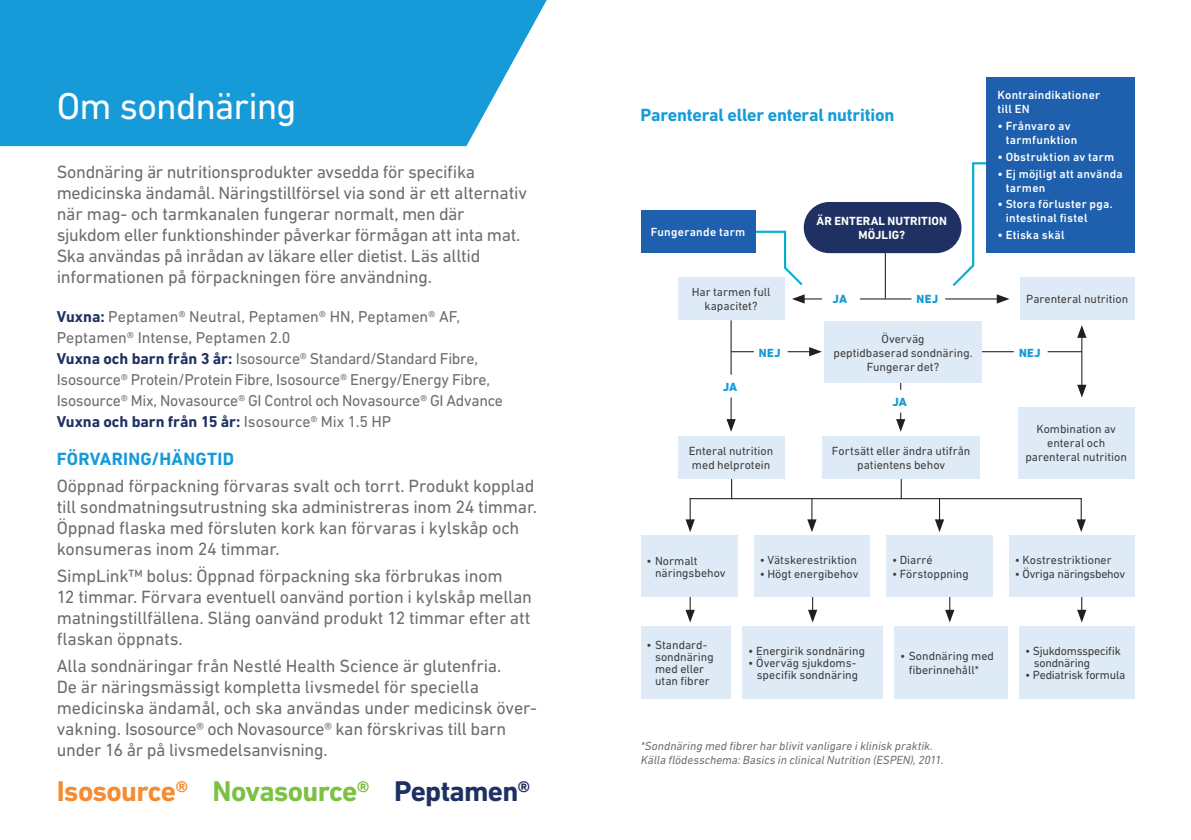
<style>
.page{position:relative;width:1191px;height:840px;background:#fff}
.page>*{position:absolute;margin:0;border:0;box-sizing:border-box;transform-origin:0 0}
.Produktrubriker{font:38px "DIN Next LT Pro";letter-spacing:-.025em;color:#fff}
.Bröd_Näringsvärden{font:700 29px "DIN Next LT Pro";letter-spacing:-.025em;color:#7bc142}
.Bröd_Näringsvärden-2{font:18px/21px "DIN Next LT Pro";letter-spacing:-.01em;color:#6c6d70}
.Produktrubriker-2{font:700 18px "DIN Next LT Pro";letter-spacing:-.01em;color:#169bd8}
.Produktrubriker-3{font:700 18px "DIN Next LT Pro";letter-spacing:.015em;color:#169bd8}
.Bröd_Näringsvärden-3{font:16px/21px "DIN Next LT Pro";letter-spacing:-.015em;color:#6c6d70}
.Tabelltext{font:12px/14px "DIN Next LT Pro";color:#3e3e3f;text-align:center}
.Tabelltext-2{font:500 12px/14px "DIN Next LT Pro";letter-spacing:.02em;color:#fff}
.Brödtext{font:italic 12px "DIN Next LT Pro";color:#6c6d70}
.Tabelltext-3{font:12px/12px "DIN Next LT Pro";letter-spacing:-.02em;color:#3e3e3f}
.Tabelltext-4{font:700 12px/14px "DIN Next LT Pro";letter-spacing:.01em;color:#fff;text-align:center}
.t1{font:800 12px "DIN Next LT Pro";letter-spacing:.03em;color:#169bd8}
.s1{font-weight:700;color:#1f3162}
.s2{color:#f58b32}
.s3{color:#1f3162}
</style>
<div class="page">
<svg style="left:0;top:0;width:547px;height:146px;background:#27a2da"></svg>
<div style="left:803px;top:202px;width:158px;height:51px;background:#1f3162;border-radius:26px"></div>
<div style="left:986px;top:77px;width:148px;height:175px;background:#1e60ae"></div>
<svg style="left:755px;top:229px;width:50px;height:58px"></svg>
<svg style="left:950px;top:162px;width:38px;height:124px"></svg>
<hr style="left:801px;top:298px;width:199px;height:1px;background:#231f20">
<svg style="left:792px;top:294px;width:12px;height:9px"></svg>
<svg style="left:996px;top:294px;width:13px;height:9px"></svg>
<hr style="left:1081px;top:334px;width:1px;height:54px;background:#231f20">
<svg style="left:1077px;top:325px;width:9px;height:12px"></svg>
<svg style="left:1077px;top:384px;width:9px;height:13px"></svg>
<hr style="left:884px;top:253px;width:2px;height:45px;background:#231f20">
<hr style="left:730px;top:320px;width:1px;height:102px;background:#231f20">
<svg style="left:726px;top:419px;width:9px;height:12px"></svg>
<svg style="left:807px;top:499px;width:9px;height:33px"></svg>
<svg style="left:685px;top:499px;width:10px;height:33px"></svg>
<svg style="left:1077px;top:596px;width:9px;height:26px"></svg>
<svg style="left:945px;top:596px;width:9px;height:26px"></svg>
<svg style="left:808px;top:596px;width:9px;height:26px"></svg>
<svg style="left:685px;top:596px;width:10px;height:26px"></svg>
<svg style="left:935px;top:499px;width:9px;height:33px"></svg>
<svg style="left:1076px;top:498px;width:9px;height:34px"></svg>
<hr style="left:900px;top:382px;width:1px;height:40px;background:#231f20">
<svg style="left:896px;top:419px;width:9px;height:12px"></svg>
<hr style="left:731px;top:351px;width:81px;height:1px;background:#231f20">
<svg style="left:809px;top:347px;width:13px;height:9px"></svg>
<hr style="left:982px;top:351px;width:100px;height:1px;background:#231f20">
<svg style="left:731px;top:478px;width:1px;height:20px"></svg>
<svg style="left:900px;top:478px;width:1px;height:20px"></svg>
<hr style="left:689px;top:498px;width:392px;height:1px;background:#231f20">
<div style="left:712px;top:374px;width:38px;height:23px;background:#fff;border-radius:50%"></div>
<div style="left:881px;top:389px;width:38px;height:23px;background:#fff;border-radius:50%"></div>
<div style="left:822px;top:287px;width:38px;height:23px;background:#fff;border-radius:50%"></div>
<div style="left:754px;top:340px;width:33px;height:23px;background:#fff;border-radius:50%"></div>
<div style="left:1013px;top:340px;width:34px;height:23px;background:#fff;border-radius:50%"></div>
<div style="left:911px;top:287px;width:34px;height:23px;background:#fff;border-radius:50%"></div>
<div style="left:824px;top:321px;width:158px;height:61px;background:#deebf7"></div>
<div style="left:678px;top:277px;width:106px;height:43px;background:#deebf7"></div>
<div style="left:754px;top:535px;width:116px;height:61px;background:#deebf7"></div>
<div style="left:742px;top:626px;width:140px;height:72px;background:#deebf7"></div>
<div style="left:894px;top:626px;width:113px;height:72px;background:#deebf7"></div>
<div style="left:1019px;top:626px;width:115px;height:72px;background:#deebf7"></div>
<div style="left:886px;top:535px;width:106px;height:61px;background:#deebf7"></div>
<div style="left:641px;top:535px;width:96px;height:61px;background:#deebf7"></div>
<div style="left:641px;top:626px;width:90px;height:72px;background:#deebf7"></div>
<div style="left:1009px;top:535px;width:125px;height:61px;background:#deebf7"></div>
<div style="left:1020px;top:277px;width:114px;height:43px;background:#deebf7"></div>
<div style="left:822px;top:435px;width:158px;height:43px;background:#deebf7"></div>
<div style="left:1018px;top:407px;width:116px;height:71px;background:#deebf7"></div>
<div style="left:678px;top:435px;width:106px;height:43px;background:#deebf7"></div>
<div style="left:641px;top:210px;width:114px;height:43px;background:#1e60ae"></div>
<p class="Produktrubriker" style="left:57px;top:84px;width:241px">Om sondnäring</p>
<p class="Bröd_Näringsvärden-2" style="left:57px;top:161px;width:472px">Sondnäring är nutritionsprodukter avsedda för specifika medicinska ändamål. Näringstillförsel via sond är ett alternativ när mag- och tarmkanalen fungerar normalt, men där sjukdom eller funktionshinder påverkar förmågan att inta mat.<br>Ska användas på inrådan av läkare eller dietist. Läs alltid informationen på förpackningen före användning.</p>
<p class="Bröd_Näringsvärden-3" style="left:57px;top:305px;width:448px"><span class="s1">Vuxna:</span> Peptamen® Neutral, Peptamen® HN, Peptamen® AF, Peptamen® Intense, Peptamen 2.0<br><span class="s1">Vuxna och barn från 3 år:</span> Isosource® Standard/Standard Fibre, Isosource® Protein/Protein Fibre, Isosource® Energy/Energy Fibre, Isosource® Mix, Novasource® GI Control och Novasource® GI Advance <span class="s1">Vuxna och barn från 15 år:</span> Isosource® Mix 1.5 HP</p>
<p class="Produktrubriker-3" style="left:57px;top:448px;width:179px">FÖRVARING/HÄNGTID</p>
<p class="Bröd_Näringsvärden-2" style="left:57px;top:475px;width:482px">Oöppnad förpackning förvaras svalt och torrt. Produkt kopplad till sondmatningsutrustning ska administreras inom 24 timmar.<br>Öppnad flaska med försluten kork kan förvaras i kylskåp och konsumeras inom 24 timmar.</p>
<p class="Bröd_Näringsvärden-2" style="left:57px;top:564px;width:477px">SimpLink™ bolus: Öppnad förpackning ska förbrukas inom<br>12 timmar. Förvara eventuell oanvänd portion i kylskåp mellan matningstillfällena. Släng oanvänd produkt 12 timmar efter att flaskan öppnats.</p>
<p class="Bröd_Näringsvärden-2" style="left:57px;top:654px;width:482px">Alla sondnäringar från Nestlé Health Science är glutenfria.<br>De är näringsmässigt kompletta livsmedel för speciella medicinska ändamål, och ska användas under medicinsk över&shy;vakning. Isosource® och Novasource® kan förskrivas till barn under 16 år på livsmedelsanvisning.</p>
<p class="Bröd_Näringsvärden" style="left:57px;top:773px;width:475px"><span class="s2">Isosource®</span> Novasource® <span class="s3">Peptamen®</span></p>
<p class="Produktrubriker-2" style="left:640px;top:104px;width:255px">Parenteral eller enteral nutrition</p>
<p class="Tabelltext-2" style="left:650px;top:225px;width:96px">Fungerande tarm</p>
<p class="Tabelltext-4" style="left:816px;top:214px;width:132px">ÄR ENTERAL NUTRITION<br>MÖJLIG?</p>
<p class="Tabelltext-2" style="left:997px;top:88px;width:104px">Kontraindikationer till EN</p>
<p class="Tabelltext-2" style="left:1005px;top:119px;width:73px;text-indent:-9px">• Frånvaro av tarmfunktion</p>
<p class="Tabelltext-2" style="left:997px;top:149px;width:119px">• Obstruktion av tarm</p>
<p class="Tabelltext-2" style="left:1005px;top:166px;width:118px;text-indent:-9px">• Ej möjligt att använda tarmen</p>
<p class="Tabelltext-2" style="left:1005px;top:197px;width:108px;text-indent:-9px">• Stora förluster pga. intestinal fistel</p>
<p class="Tabelltext-2" style="left:997px;top:228px;width:69px">• Etiska skäl</p>
<p class="Tabelltext" style="left:691px;top:285px;width:80px">Har tarmen full kapacitet?</p>
<p class="t1" style="left:832px;top:292px;width:16px">JA</p>
<p class="Tabelltext" style="left:1026px;top:292px;width:104px">Parenteral nutrition</p>
<p class="t1" style="left:916px;top:292px;width:23px">NEJ</p>
<p class="Tabelltext" style="left:833px;top:331px;width:141px">Överväg<br>peptidbaserad sondnäring.<br>Fungerar det?</p>
<p class="t1" style="left:759px;top:345px;width:23px">NEJ</p>
<p class="t1" style="left:1019px;top:345px;width:23px">NEJ</p>
<p class="t1" style="left:723px;top:379px;width:16px">JA</p>
<p class="Tabelltext" style="left:689px;top:443px;width:86px;text-align:left">Enteral nutrition med helprotein</p>
<p class="t1" style="left:892px;top:394px;width:16px">JA</p>
<p class="Tabelltext" style="left:832px;top:443px;width:140px">Fortsätt eller ändra utifrån patientens behov</p>
<p class="Tabelltext" style="left:655px;top:554px;width:72px;line-height:12px;text-align:left;text-indent:-9px">• Normalt näringsbehov</p>
<p class="Tabelltext" style="left:759px;top:552px;width:99px">• Vätskerestriktion</p>
<p class="Tabelltext" style="left:759px;top:566px;width:100px">• Högt energibehov</p>
<p class="Tabelltext" style="left:892px;top:552px;width:42px">• Diarré</p>
<p class="Tabelltext" style="left:892px;top:566px;width:78px">• Förstoppning</p>
<p class="Tabelltext" style="left:1025px;top:422px;width:103px">Kombination av enteral och parenteral nutrition</p>
<p class="Tabelltext" style="left:1015px;top:552px;width:98px">• Kostrestriktioner</p>
<p class="Tabelltext-3" style="left:1015px;top:567px;width:112px">• Övriga näringsbehov</p>
<p class="Tabelltext" style="left:655px;top:638px;width:60px;line-height:12px;text-align:left;text-indent:-9px">• Standard&shy;sondnäring med eller utan fibrer</p>
<p class="Tabelltext" style="left:748px;top:643px;width:118px">• Energirik sondnäring</p>
<p class="Tabelltext" style="left:748px;top:656px;width:111px;line-height:12px;text-align:right">• Överväg sjukdoms&shy;specifik sondnäring</p>
<p class="Tabelltext" style="left:900px;top:648px;width:95px">• Sondnäring med fiberinnehåll*</p>
<p class="Tabelltext-3" style="left:1033px;top:644px;width:89px;text-indent:-9px">• Sjukdomsspecifik sondnäring</p>
<p class="Tabelltext-3" style="left:1025px;top:668px;width:102px">• Pediatrisk formula</p>
<p class="Brödtext" style="left:641px;top:738px;width:294px">*Sondnäring med fibrer har blivit vanligare i klinisk praktik.</p>
<p class="Brödtext" style="left:641px;top:752px;width:304px">Källa flödesschema: Basics in clinical Nutrition (ESPEN), 2011.</p>
</div>
